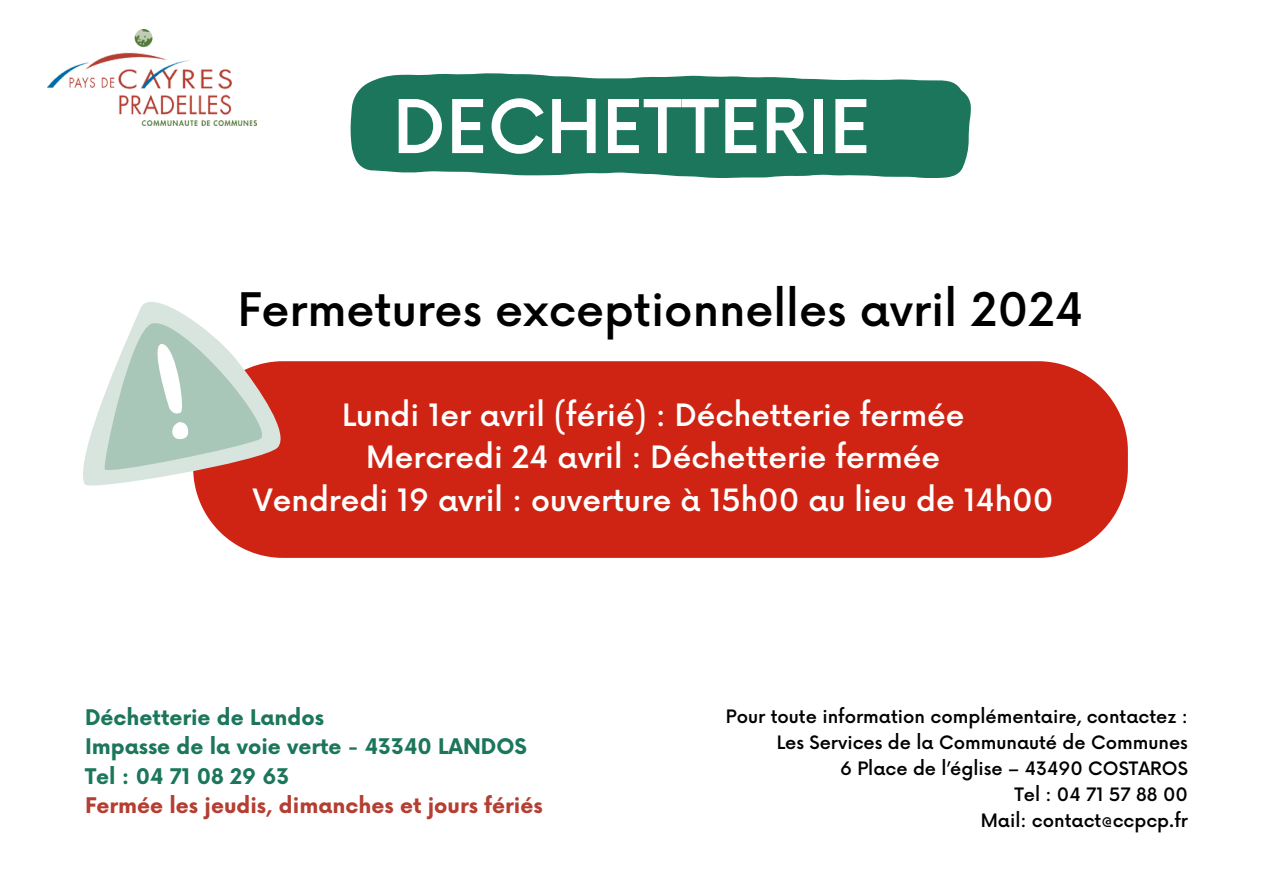
<style>
.page{position:relative;width:1263px;height:894px;background:#fff}
.page>*{position:absolute;margin:0;border:0;box-sizing:border-box;transform-origin:0 0}
.t1{font:500 72px "Now";color:#fff}
.t2{font:500 45px "Now";color:#000}
.t3{font:500 30px/42.8px "Now";color:#fff;text-align:center}
.t4{font:700 21px/29.2px "Now";color:#1b765b}
.t5{font:500 18px "Now";color:#000}
.s1{color:#b43e32}
</style>
<div class="page">
<svg style="left:350px;top:73px;width:621px;height:105px;background:#2e8169"></svg>
<img style="left:47px;top:30px;width:209px;height:96px">
<div style="left:196px;top:361px;width:932px;height:196px;background:#cf2413"></div>
<svg style="left:83px;top:302px;width:207px;height:190px"></svg>
<h1 class="t1" style="left:393px;top:88px;width:480px">DECHETTERIE</h1>
<p class="t2" style="left:238px;top:285px;width:847px">Fermetures exceptionnelles avril 2024</p>
<p class="t3" style="left:253px;top:395px;width:802px">Lundi 1er avril (férié) : Déchetterie fermée<br>Mercredi 24 avril : Déchetterie fermée<br>Vendredi 19 avril : ouverture à 15h00 au lieu de 14h00</p>
<h2 class="t4" style="left:85px;top:704px;width:459px">Déchetterie de Landos<br>Impasse de la voie verte - 43340 LANDOS<br>Tel : 04 71 08 29 63<br><span class="s1">Fermée les jeudis, dimanches et jours fériés</span></h2>
<p class="t5" style="left:726px;top:706px;width:464px">Pour toute information complémentaire, contactez :</p>
<h3 class="t5" style="left:777px;top:732px;width:413px">Les Services de la Communauté de Communes</h3>
<h4 class="t5" style="left:840px;top:758px;width:349px">6 Place de l’église – 43490 COSTAROS</h4>
<p class="t5" style="left:1014px;top:784px;width:175px">Tel : 04 71 57 88 00</p>
<p class="t5" style="left:981px;top:810px;width:209px">Mail: contact@ccpcp.fr</p>
</div>
